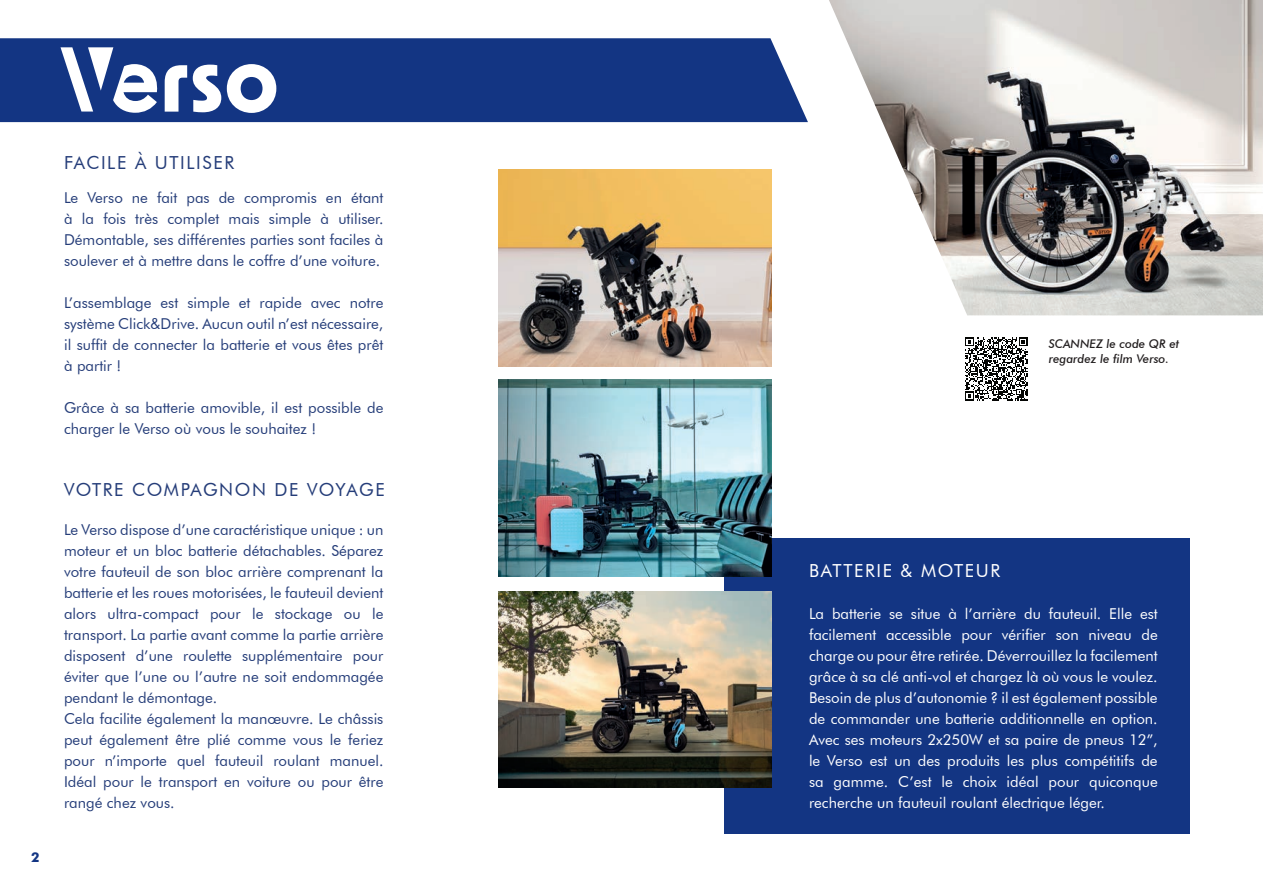
<style>
.page{position:relative;width:1263px;height:893px;background:#fff}
.page>*{position:absolute;margin:0;border:0;box-sizing:border-box;transform-origin:0 0}
.t1{font:18px "Futura BT";letter-spacing:.09em;color:#253d79}
.t2{font:18px "Futura BT";letter-spacing:.09em;color:#fff}
.t3{font:15px/21px "Futura BT";color:#253d79;text-align:justify}
.t4{font:15px/21px "Futura BT";color:#fff;text-align:justify}
.t5{font:700 13.5px "Futura BT";color:#133583}
.t6{font:italic 500 12px "Futura BT";color:#231f20}
</style>
<div class="page">
<div style="left:0;top:38px;width:808px;height:84px;background:#133583"></div>
<img style="left:829px;top:0;width:434px;height:315px">
<div style="left:724px;top:538px;width:465px;height:296px;background:#133583"></div>
<img style="left:498px;top:169px;width:273px;height:198px">
<img style="left:498px;top:380px;width:273px;height:196px">
<img style="left:498px;top:591px;width:273px;height:197px">
<svg style="left:965px;top:338px;width:63px;height:63px"></svg>
<svg style="left:61px;top:47px;width:98px;height:66px"></svg>
<svg style="left:165px;top:65px;width:22px;height:47px"></svg>
<svg style="left:193px;top:65px;width:28px;height:47px"></svg>
<svg style="left:227px;top:64px;width:49px;height:49px"></svg>
<p class="t5" style="left:31px;top:849px;width:10px">2</p>
<p class="t1" style="left:64px;top:152px;width:172px">FACILE À UTILISER</p>
<p class="t3" style="left:64px;top:187px;width:321px">Le Verso ne fait pas de compromis en étant à la fois très complet mais simple à utiliser.<br>Démontable, ses différentes parties sont faciles à soulever et à mettre dans le coffre d’une voiture.</p>
<p class="t3" style="left:64px;top:292px;width:321px">L’assemblage est simple et rapide avec notre système Click&amp;Drive. Aucun outil n’est nécessaire, il suffit de connecter la batterie et vous êtes prêt à partir !</p>
<p class="t3" style="left:64px;top:397px;width:321px">Grâce à sa batterie amovible, il est possible de charger le Verso où vous le souhaitez !</p>
<p class="t1" style="left:64px;top:478px;width:322px">VOTRE COMPAGNON DE VOYAGE</p>
<p class="t3" style="left:64px;top:519px;width:321px">Le Verso dispose d’une caractéristique unique : un moteur et un bloc batterie détachables. Séparez votre fauteuil de son bloc arrière comprenant la batterie et les roues motorisées, le fauteuil devient alors ultra-compact pour le stockage ou le transport. La partie avant comme la partie arrière disposent d’une roulette supplémentaire pour éviter que l’une ou l’autre ne soit endommagée pendant le démontage.</p>
<p class="t3" style="left:64px;top:708px;width:321px">Cela facilite également la manœuvre. Le châssis peut également être plié comme vous le feriez pour n’importe quel fauteuil roulant manuel.<br>Idéal pour le transport en voiture ou pour être rangé chez vous.</p>
<p class="t6" style="left:1049px;top:337px;width:132px">SCANNEZ le code QR et</p>
<p class="t6" style="left:1049px;top:351px;width:122px">regardez le film Verso.</p>
<p class="t2" style="left:809px;top:560px;width:193px">BATTERIE &amp; MOTEUR</p>
<p class="t4" style="left:809px;top:603px;width:350px">La batterie se situe à l’arrière du fauteuil. Elle est facilement accessible pour vérifier son niveau de charge ou pour être retirée. Déverrouillez la facilement grâce à sa clé anti-vol et chargez là où vous le voulez.<br>Besoin de plus d’autonomie ? il est également possible de commander une batterie additionnelle en option.<br>Avec ses moteurs 2x250W et sa paire de pneus 12”, le Verso est un des produits les plus compétitifs de sa gamme. C’est le choix idéal pour quiconque recherche un fauteuil roulant électrique léger.</p>
</div>
